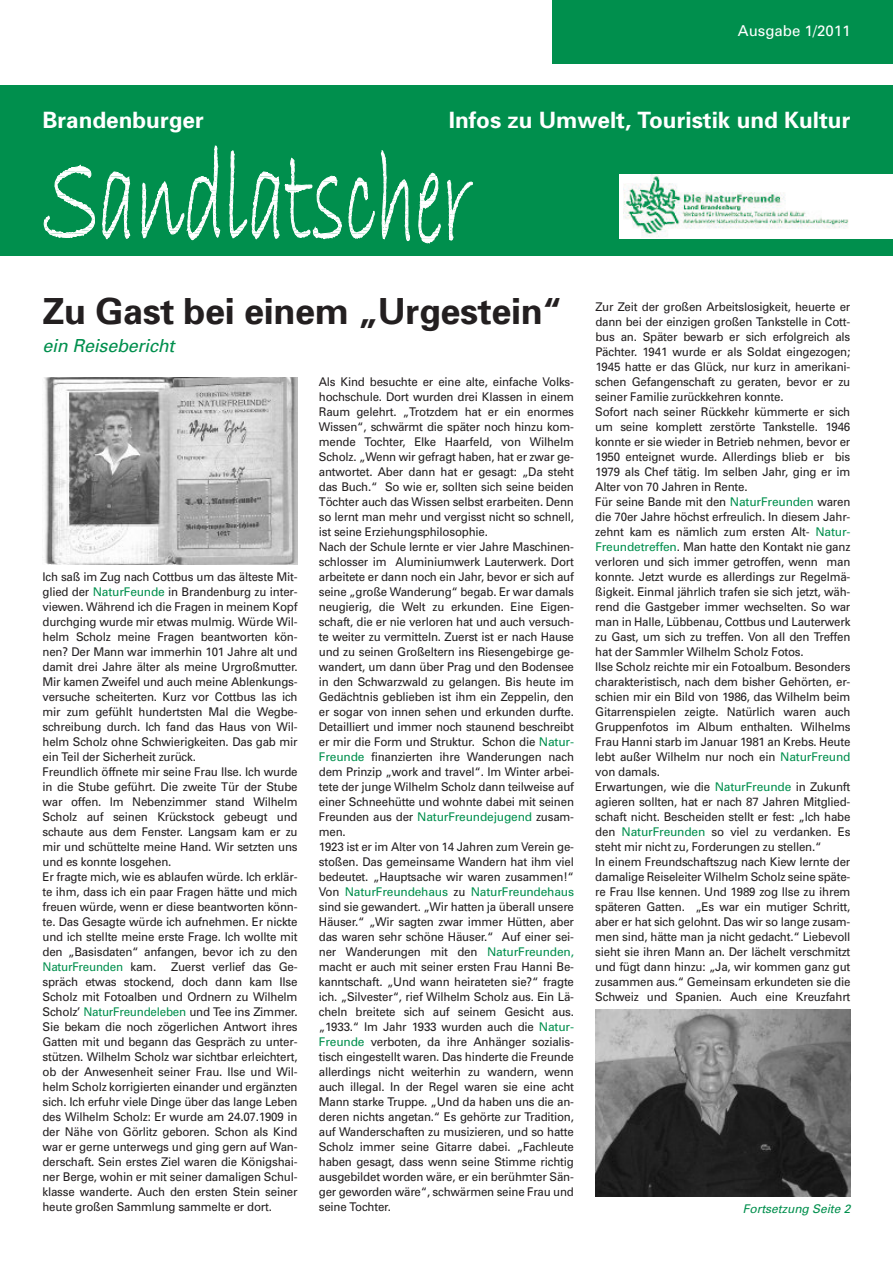
<style>
.page{position:relative;width:893px;height:1263px;background:#fff}
.page>*{position:absolute;margin:0;border:0;box-sizing:border-box;transform-origin:0 0}
.t1{font:700 36px "Univers";letter-spacing:-.01em;color:#231f20}
.t2{font:700 22.5px "Univers";color:#fff}
.t3{font:italic 18px "Univers";letter-spacing:-.015em;color:#008f4d}
.t4{font:15px "Univers";color:#fff}
.t5{font:12px/15px "Univers";letter-spacing:-.02em;color:#231f20;scale:.96 1}
.t6{font:italic 12px "Univers";letter-spacing:-.005em;color:#008f4d}
.s1{color:#008f4d}
</style>
<div class="page">
<div style="left:553px;top:0;width:340px;height:64px;background:#008f4d"></div>
<div style="left:0;top:85px;width:893px;height:170px;background:#008f4d"></div>
<div style="left:619px;top:174px;width:274px;height:65px;background:#fff"></div>
<img style="left:624px;top:175px;width:225px;height:63px">
<svg style="left:44px;top:146px;width:429px;height:97px"></svg>
<img style="left:44px;top:377px;width:254px;height:187px">
<img style="left:595px;top:1009px;width:255px;height:187px">
<p class="t4" style="left:738px;top:26px;width:114px">Ausgabe 1/2011</p>
<h2 class="t2" style="left:43px;top:112px;width:318px">Brandenburger <span class="s1">NaturFreunde</span></h2>
<h2 class="t2" style="left:449px;top:112px;width:403px">Infos zu Umwelt, Touristik und Kultur</h2>
<h1 class="t1" style="left:43px;top:298px;width:521px">Zu Gast bei einem „Urgestein“</h1>
<h3 class="t3" style="left:43px;top:339px;width:133px">ein Reisebericht</h3>
<p class="t5" style="left:42px;top:570px;width:267px">Ich saß im Zug nach Cottbus um das älteste Mit&shy;glied der <span class="s1">NaturFeunde</span> in Brandenburg zu inter&shy;viewen. Während ich die Fragen in meinem Kopf durchging wurde mir etwas mulmig. Würde Wil&shy;helm Scholz meine Fragen beantworten kön&shy;nen? Der Mann war immerhin 101 Jahre alt und damit drei Jahre älter als meine Urgroßmutter.<br>Mir kamen Zweifel und auch meine Ablenkungs&shy;versuche scheiterten. Kurz vor Cottbus las ich mir zum gefühlt hundertsten Mal die Wegbe&shy;schreibung durch. Ich fand das Haus von Wil&shy;helm Scholz ohne Schwierigkeiten. Das gab mir ein Teil der Sicherheit zurück.<br>Freundlich öffnete mir seine Frau Ilse. Ich wurde in die Stube geführt. Die zweite Tür der Stube war offen. Im Nebenzimmer stand Wilhelm Scholz auf seinen Krückstock gebeugt und schaute aus dem Fenster. Langsam kam er zu mir und schüttelte meine Hand. Wir setzten uns und es konnte losgehen.<br>Er fragte mich, wie es ablaufen würde. Ich erklär&shy;te ihm, dass ich ein paar Fragen hätte und mich freuen würde, wenn er diese beantworten könn&shy;te. Das Gesagte würde ich aufnehmen. Er nickte und ich stellte meine erste Frage. Ich wollte mit den „Basisdaten“ anfangen, bevor ich zu den <span class="s1">NaturFreunden</span> kam. Zuerst verlief das Ge&shy;spräch etwas stockend, doch dann kam Ilse Scholz mit Fotoalben und Ordnern zu Wilhelm Scholz’ <span class="s1">NaturFreundeleben</span> und Tee ins Zimmer.<br>Sie bekam die noch zögerlichen Antwort ihres Gatten mit und begann das Gespräch zu unter&shy;stützen. Wilhelm Scholz war sichtbar erleichtert, ob der Anwesenheit seiner Frau. Ilse und Wil&shy;helm Scholz korrigierten einander und ergänzten sich. Ich erfuhr viele Dinge über das lange Leben des Wilhelm Scholz: Er wurde am 24.07.1909 in der Nähe von Görlitz geboren. Schon als Kind war er gerne unterwegs und ging gern auf Wan&shy;derschaft. Sein erstes Ziel waren die Königshai&shy;ner Berge, wohin er mit seiner damaligen Schul&shy;klasse wanderte. Auch den ersten Stein seiner heute großen Sammlung sammelte er dort.</p>
<p class="t5" style="left:319px;top:375px;width:267px">Als Kind besuchte er eine alte, einfache Volks&shy;hochschule. Dort wurden drei Klassen in einem Raum gelehrt. „Trotzdem hat er ein enormes Wissen“, schwärmt die später noch hinzu kom&shy;mende Tochter, Elke Haarfeld, von Wilhelm Scholz. „Wenn wir gefragt haben, hat er zwar ge&shy;antwortet. Aber dann hat er gesagt: „Da steht das Buch.“ So wie er, sollten sich seine beiden Töchter auch das Wissen selbst erarbeiten. Denn so lernt man mehr und vergisst nicht so schnell, ist seine Erziehungsphilosophie.<br>Nach der Schule lernte er vier Jahre Maschinen&shy;schlosser im Aluminiumwerk Lauterwerk. Dort arbeitete er dann noch ein Jahr, bevor er sich auf seine „große Wanderung“ begab. Er war damals neugierig, die Welt zu erkunden. Eine Eigen&shy;schaft, die er nie verloren hat und auch versuch&shy;te weiter zu vermitteln. Zuerst ist er nach Hause und zu seinen Großeltern ins Riesengebirge ge&shy;wandert, um dann über Prag und den Bodensee in den Schwarzwald zu gelangen. Bis heute im Gedächtnis geblieben ist ihm ein Zeppelin, den er sogar von innen sehen und erkunden durfte.<br>Detailliert und immer noch staunend beschreibt er mir die Form und Struktur. Schon die <span class="s1">Natur-Freunde</span> finanzierten ihre Wanderungen nach dem Prinzip „work and travel“. Im Winter arbei&shy;tete der junge Wilhelm Scholz dann teilweise auf einer Schneehütte und wohnte dabei mit seinen Freunden aus der <span class="s1">NaturFreundejugend</span> zusam&shy;men.<br>1923 ist er im Alter von 14 Jahren zum Verein ge&shy;stoßen. Das gemeinsame Wandern hat ihm viel bedeutet. „Hauptsache wir waren zusammen!“ Von <span class="s1">NaturFreundehaus</span> zu <span class="s1">NaturFreundehaus </span>sind sie gewandert. „Wir hatten ja überall unsere Häuser.“ „Wir sagten zwar immer Hütten, aber das waren sehr schöne Häuser.“ Auf einer sei&shy;ner Wanderungen mit den <span class="s1">NaturFreunden, </span>macht er auch mit seiner ersten Frau Hanni Be&shy;kanntschaft. „Und wann heirateten sie?“ fragte ich. „Silvester“, rief Wilhelm Scholz aus. Ein Lä&shy;cheln breitete sich auf seinem Gesicht aus. „1933.“ Im Jahr 1933 wurden auch die <span class="s1">Natur-Freunde</span> verboten, da ihre Anhänger sozialis&shy;tisch eingestellt waren. Das hinderte die Freunde allerdings nicht weiterhin zu wandern, wenn auch illegal. In der Regel waren sie eine acht Mann starke Truppe. „Und da haben uns die an&shy;deren nichts angetan.“ Es gehörte zur Tradition, auf Wanderschaften zu musizieren, und so hatte Scholz immer seine Gitarre dabei. „Fachleute haben gesagt, dass wenn seine Stimme richtig ausgebildet worden wäre, er ein berühmter Sän&shy;ger geworden wäre“, schwärmen seine Frau und seine Tochter.</p>
<p class="t5" style="left:595px;top:300px;width:267px">Zur Zeit der großen Arbeitslosigkeit, heuerte er dann bei der einzigen großen Tankstelle in Cott&shy;bus an. Später bewarb er sich erfolgreich als Pächter. 1941 wurde er als Soldat eingezogen; 1945 hatte er das Glück, nur kurz in amerikani&shy;schen Gefangenschaft zu geraten, bevor er zu seiner Familie zurückkehren konnte.<br>Sofort nach seiner Rückkehr kümmerte er sich um seine komplett zerstörte Tankstelle. 1946 konnte er sie wieder in Betrieb nehmen, bevor er 1950 enteignet wurde. Allerdings blieb er bis 1979 als Chef tätig. Im selben Jahr, ging er im Alter von 70 Jahren in Rente.<br>Für seine Bande mit den <span class="s1">NaturFreunden</span> waren die 70er Jahre höchst erfreulich. In diesem Jahr&shy;zehnt kam es nämlich zum ersten Alt- <span class="s1">Natur-Freundetreffen</span>. Man hatte den Kontakt nie ganz verloren und sich immer getroffen, wenn man konnte. Jetzt wurde es allerdings zur Regelmä&shy;ßigkeit. Einmal jährlich trafen sie sich jetzt, wäh&shy;rend die Gastgeber immer wechselten. So war man in Halle, Lübbenau, Cottbus und Lauterwerk zu Gast, um sich zu treffen. Von all den Treffen hat der Sammler Wilhelm Scholz Fotos.<br>Ilse Scholz reichte mir ein Fotoalbum. Besonders charakteristisch, nach dem bisher Gehörten, er&shy;schien mir ein Bild von 1986, das Wilhelm beim Gitarrenspielen zeigte. Natürlich waren auch Gruppenfotos im Album enthalten. Wilhelms Frau Hanni starb im Januar 1981 an Krebs. Heute lebt außer Wilhelm nur noch ein <span class="s1">NaturFreund </span>von damals.<br>Erwartungen, wie die <span class="s1">NaturFreunde</span> in Zukunft agieren sollten, hat er nach 87 Jahren Mitglied&shy;schaft nicht. Bescheiden stellt er fest: „Ich habe den <span class="s1">NaturFreunden</span> so viel zu verdanken. Es steht mir nicht zu, Forderungen zu stellen.“<br>In einem Freundschaftszug nach Kiew lernte der damalige Reiseleiter Wilhelm Scholz seine späte&shy;re Frau Ilse kennen. Und 1989 zog Ilse zu ihrem späteren Gatten. „Es war ein mutiger Schritt, aber er hat sich gelohnt. Das wir so lange zusam&shy;men sind, hätte man ja nicht gedacht.“ Liebevoll sieht sie ihren Mann an. Der lächelt verschmitzt und fügt dann hinzu: „Ja, wir kommen ganz gut zusammen aus.“ Gemeinsam erkundeten sie die Schweiz und Spanien. Auch eine Kreuzfahrt</p>
<p class="t6" style="left:743px;top:1204px;width:109px">Fortsetzung Seite 2</p>
</div>
